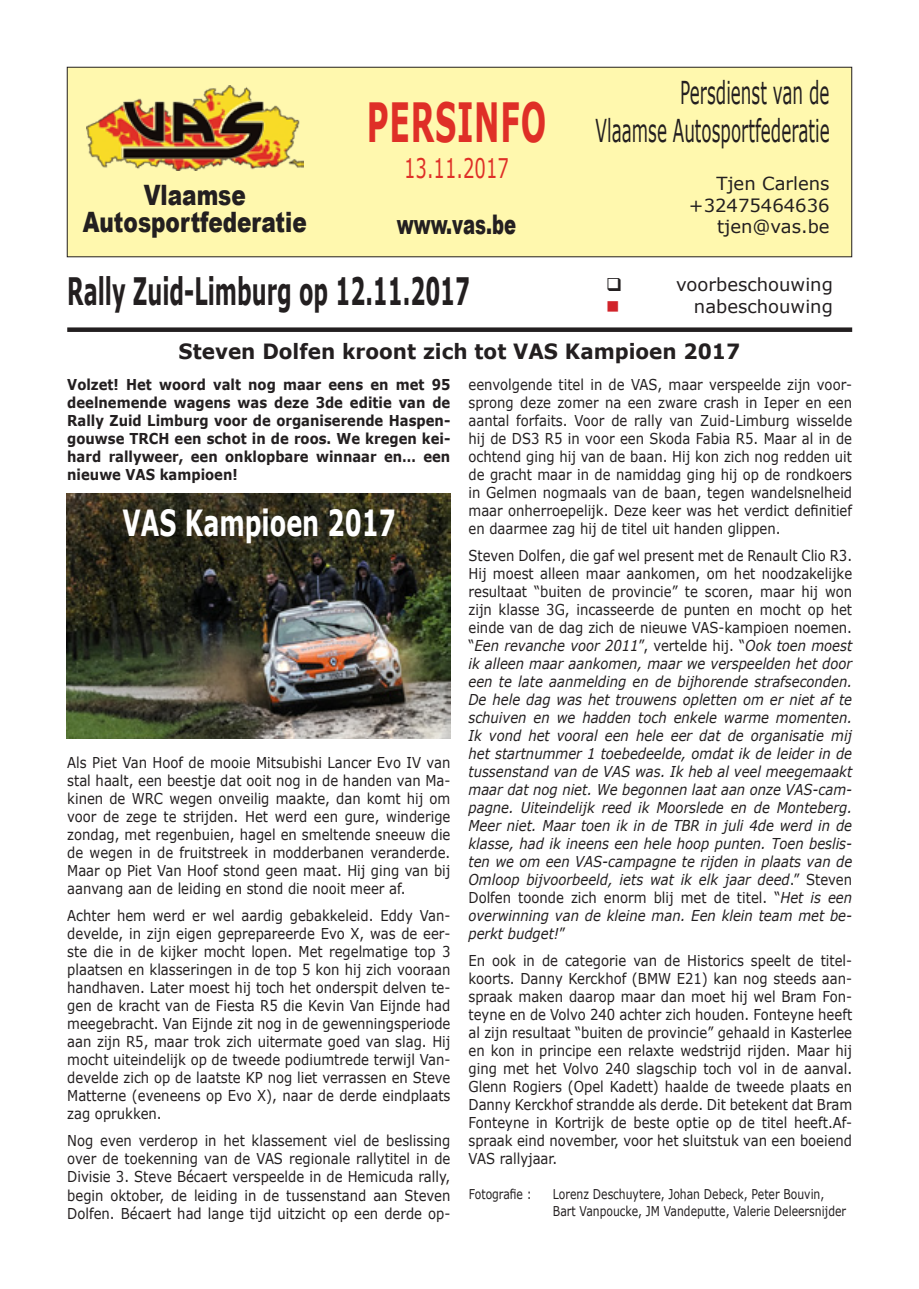
<style>
.page{position:relative;width:919px;height:1289px;background:#fff}
.page>*{position:absolute;margin:0;border:0;box-sizing:border-box;transform-origin:0 0}
.t1{font:700 54px "Verdana";letter-spacing:.025em;color:#df2f27;scale:.56 1}
.t2{font:700 37.8px "Verdana";color:#231f20;scale:.56 1}
.t3{font:700 36px "Verdana";color:#fff;scale:.67 1}
.t4{font:31.5px "Verdana";color:#231f20;scale:.53 1}
.t5{font:900 28.05px "Arial";color:#231f20;scale:.77 1}
.t6{font:900 27px "Arial";color:#231f20;scale:.67 1}
.t7{font:27px "Verdana";color:#df2f27;scale:.67 1}
.t8{font:700 21px "Verdana";color:#231f20;scale:.95 1}
.t9{font:18px "Verdana";color:#231f20}
.t10{font:18px "Wingdings";color:#d1232a}
.t11{font:15px/18px "Verdana";color:#231f20;text-align:justify;scale:.88 1}
.t12{font:italic 15px/18px "Verdana";color:#231f20;text-align:justify;scale:.88 1}
.t13{font:700 15px/18px "Verdana";color:#231f20;text-align:justify;scale:.88 1}
.t14{font:13.5px "Verdana";color:#231f20;scale:.8 1}
.s1{font-style:normal}
</style>
<div class="page">
<div style="left:67px;top:67px;width:784px;height:190px;background:#fff8ae"></div>
<div style="left:67px;top:67px;width:785px;height:190px;border:1px solid #231f20"></div>
<img style="left:86px;top:86px;width:218px;height:84px">
<div style="left:67px;top:327px;width:785px;height:5px;background:#231f20"></div>
<img style="left:67px;top:493px;width:383px;height:245px">
<p class="t1" style="left:367px;top:88px;width:322px">PERSINFO</p>
<p class="t7" style="left:404px;top:150px;width:158px">13.11.2017</p>
<p class="t5" style="left:144px;top:175px;width:134px">Vlaamse</p>
<p class="t5" style="left:83px;top:202px;width:292px">Autosportfederatie</p>
<p class="t6" style="left:397px;top:205px;width:180px">www.vas.be</p>
<p class="t4" style="left:680px;top:73px;width:283px">Persdienst van de</p>
<p class="t4" style="left:595px;top:110px;width:443px">Vlaamse Autosportfederatie</p>
<p class="t9" style="left:716px;top:172px;width:115px">Tjen Carlens</p>
<p class="t9" style="left:689px;top:193px;width:142px">+32475464636</p>
<p class="t9" style="left:717px;top:215px;width:114px">tjen@vas.be</p>
<p class="t2" style="left:67px;top:267px;width:721px">Rally Zuid-Limburg op 12.11.2017</p>
<p class="t9" style="left:676px;top:273px;width:158px">voorbeschouwing</p>
<p class="t10" style="left:606px;top:297px;width:15px">■</p>
<p class="t9" style="left:694px;top:295px;width:140px">nabeschouwing</p>
<p class="t8" style="left:178px;top:337px;width:593px">Steven Dolfen kroont zich tot VAS Kampioen 2017</p>
<p class="t11" style="left:468px;top:375px;width:437px">eenvolgende titel in de VAS, maar verspeelde zijn voor&shy;sprong deze zomer na een zware crash in Ieper en een aantal forfaits. Voor de rally van Zuid-Limburg wisselde hij de DS3 R5 in voor een Skoda Fabia R5. Maar al in de ochtend ging hij van de baan. Hij kon zich nog redden uit de gracht maar in de namiddag ging hij op de rondkoers in Gelmen nogmaals van de baan, tegen wandelsnelheid maar onherroepelijk. Deze keer was het verdict definitief en daarmee zag hij de titel uit handen glippen.</p>
<p class="t12" style="left:468px;top:546px;width:437px"><span class="s1">Steven Dolfen, die gaf wel present met de Renault Clio R3.<br>Hij moest alleen maar aankomen, om het noodzakelijke resultaat “buiten de provincie” te scoren, maar hij won zijn klasse 3G, incasseerde de punten en mocht op het einde van de dag zich de nieuwe VAS-kampioen noemen. “</span>Een revanche voor 2011<span class="s1">”, vertelde hij. “</span>Ook toen moest ik alleen maar aankomen, maar we verspeelden het door een te late aanmelding en de bijhorende strafseconden.<br>De hele dag was het trouwens opletten om er niet af te schuiven en we hadden toch enkele warme momenten.<br>Ik vond het vooral een hele eer dat de organisatie mij het startnummer 1 toebedeelde, omdat ik de leider in de tussenstand van de VAS was. Ik heb al veel meegemaakt maar dat nog niet. We begonnen laat aan onze VAS-cam&shy;pagne. Uiteindelijk reed ik Moorslede en de Monteberg.<br>Meer niet. Maar toen ik in de TBR in juli 4de werd in de klasse, had ik ineens een hele hoop punten. Toen beslis&shy;ten we om een VAS-campagne te rijden in plaats van de Omloop bijvoorbeeld, iets wat ik elk jaar deed<span class="s1">.” Steven Dolfen toonde zich enorm blij met de titel. “</span>Het is een overwinning van de kleine man. Een klein team met be&shy;perkt budget!<span class="s1">”</span></p>
<p class="t11" style="left:468px;top:951px;width:437px">En ook in de categorie van de Historics speelt de titel&shy;koorts. Danny Kerckhof (BMW E21) kan nog steeds aan&shy;spraak maken daarop maar dan moet hij wel Bram Fon&shy;teyne en de Volvo 240 achter zich houden. Fonteyne heeft al zijn resultaat “buiten de provincie” gehaald in Kasterlee en kon in principe een relaxte wedstrijd rijden. Maar hij ging met het Volvo 240 slagschip toch vol in de aanval.<br>Glenn Rogiers (Opel Kadett) haalde de tweede plaats en Danny Kerckhof strandde als derde. Dit betekent dat Bram Fonteyne in Kortrijk de beste optie op de titel heeft.Af&shy;spraak eind november, voor het sluitstuk van een boeiend VAS rallyjaar.</p>
<p class="t14" style="left:469px;top:1185px;width:80px">Fotografie :</p>
<p class="t14" style="left:553px;top:1185px;width:341px">Lorenz Deschuytere, Johan Debeck, Peter Bouvin,</p>
<p class="t14" style="left:553px;top:1201px;width:368px">Bart Vanpoucke, JM Vandeputte, Valerie Deleersnijder</p>
<p class="t13" style="left:67px;top:375px;width:437px">Volzet! Het woord valt nog maar eens en met 95 deelnemende wagens was deze 3de editie van de Rally Zuid Limburg voor de organiserende Haspen&shy;gouwse TRCH een schot in de roos. We kregen kei&shy;hard rallyweer, een onklopbare winnaar en… een nieuwe VAS kampioen!</p>
<p class="t3" style="left:123px;top:500px;width:409px">VAS Kampioen 2017</p>
<p class="t11" style="left:67px;top:753px;width:437px">Als Piet Van Hoof de mooie Mitsubishi Lancer Evo IV van stal haalt, een beestje dat ooit nog in de handen van Ma&shy;kinen de WRC wegen onveilig maakte, dan komt hij om voor de zege te strijden. Het werd een gure, winderige zondag, met regenbuien, hagel en smeltende sneeuw die de wegen in de fruitstreek in modderbanen veranderde.<br>Maar op Piet Van Hoof stond geen maat. Hij ging van bij aanvang aan de leiding en stond die nooit meer af.</p>
<p class="t11" style="left:67px;top:906px;width:437px">Achter hem werd er wel aardig gebakkeleid. Eddy Van&shy;develde, in zijn eigen geprepareerde Evo X, was de eer&shy;ste die in de kijker mocht lopen. Met regelmatige top 3 plaatsen en klasseringen in de top 5 kon hij zich vooraan handhaven. Later moest hij toch het onderspit delven te&shy;gen de kracht van de Fiesta R5 die Kevin Van Eijnde had meegebracht. Van Eijnde zit nog in de gewenningsperiode aan zijn R5, maar trok zich uitermate goed van slag. Hij mocht uiteindelijk op de tweede podiumtrede terwijl Van&shy;develde zich op de laatste KP nog liet verrassen en Steve Matterne (eveneens op Evo X), naar de derde eindplaats zag oprukken.</p>
<p class="t11" style="left:67px;top:1131px;width:437px">Nog even verderop in het klassement viel de beslissing over de toekenning van de VAS regionale rallytitel in de Divisie 3. Steve Bécaert verspeelde in de Hemicuda rally, begin oktober, de leiding in de tussenstand aan Steven Dolfen. Bécaert had lange tijd uitzicht op een derde op-</p>
</div>
